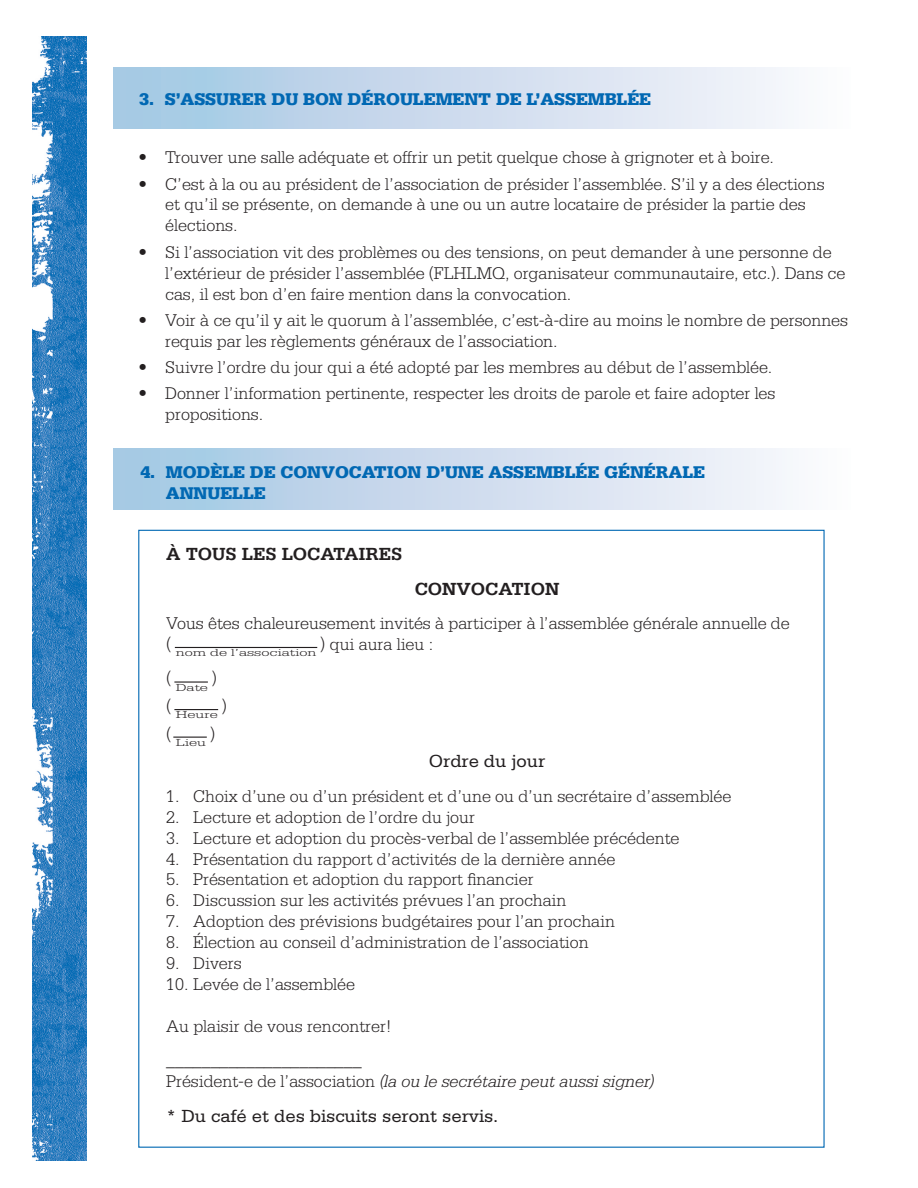
<style>
.page{position:relative;width:918px;height:1188px;background:#fff}
.page>*{position:absolute;margin:0;border:0;box-sizing:border-box;transform-origin:0 0}
.texte{font:18.6px "Serifa";letter-spacing:-.005em;color:#231f20}
.texte-2{font:700 18.6px "Serifa";letter-spacing:-.005em;color:#231f20}
.texte-3{font:300 18px/20.9px "Serifa";letter-spacing:-.005em;color:#231f20}
.texte-4{font:900 18px/20.9px "Serifa";letter-spacing:-.005em;color:#0168b3}
.texte-5{font:italic 300 18px "Serifa";letter-spacing:-.005em;color:#231f20}
.texte-6{font:300 10.8px "Serifa";letter-spacing:-.005em;color:#231f20;scale:1.5 1}
.s1{font-size:18.6px}
.s2{font-style:normal}
</style>
<div class="page">
<div style="left:114px;top:68px;width:737px;height:60px;background:linear-gradient(to right,#a2c5e2,#fdf9fc)"></div>
<img style="left:32px;top:37px;width:54px;height:1124px">
<hr style="left:175px;top:647px;width:142px;height:1px;background:#231f20">
<hr style="left:174px;top:681px;width:34px;height:2px;background:#231f20">
<hr style="left:174px;top:709px;width:44px;height:1px;background:#231f20">
<hr style="left:173px;top:737px;width:34px;height:1px;background:#231f20">
<div style="left:113px;top:449px;width:737px;height:60px;background:linear-gradient(to right,#a2c5e2,#fdf9fc)"></div>
<p class="texte-4" style="left:139px;top:88px;width:513px">3. S’ASSURER DU BON DÉROULEMENT DE L’ASSEMBLÉE</p>
<p class="texte-3" style="left:138px;top:147px;width:637px"><span class="s1">•</span> Trouver une salle adéquate et offrir un petit quelque chose à grignoter et à boire.</p>
<p class="texte-3" style="left:165px;top:173px;width:661px;text-indent:-27px"><span class="s1">•</span> C’est à la ou au président de l’association de présider l’assemblée. S’il y a des élections et qu’il se présente, on demande à une ou un autre locataire de présider la partie des élections.</p>
<p class="texte-3" style="left:165px;top:241px;width:682px;text-indent:-27px"><span class="s1">•</span> Si l’association vit des problèmes ou des tensions, on peut demander à une personne de l’extérieur de présider l’assemblée (FLHLMQ, organisateur communautaire, etc.). Dans ce cas, il est bon d’en faire mention dans la convocation.</p>
<p class="texte-3" style="left:165px;top:309px;width:684px;text-indent:-27px"><span class="s1">•</span> Voir à ce qu’il y ait le quorum à l’assemblée, c’est-à-dire au moins le nombre de personnes requis par les règlements généraux de l’association.</p>
<p class="texte-3" style="left:138px;top:357px;width:636px"><span class="s1">•</span> Suivre l’ordre du jour qui a été adopté par les membres au début de l’assemblée.</p>
<p class="texte-3" style="left:165px;top:383px;width:612px;text-indent:-27px"><span class="s1">•</span> Donner l’information pertinente, respecter les droits de parole et faire adopter les propositions.</p>
<p class="texte-4" style="left:166px;top:462px;width:541px;text-indent:-26px">4. MODÈLE DE CONVOCATION D’UNE ASSEMBLÉE GÉNÉRALE<br>ANNUELLE</p>
<p class="texte-2" style="left:166px;top:543px;width:238px">À TOUS LES LOCATAIRES</p>
<p class="texte-2" style="left:415px;top:578px;width:146px">CONVOCATION</p>
<p class="texte-3" style="left:166px;top:613px;width:625px">Vous êtes chaleureusement invités à participer à l’assemblée générale annuelle de</p>
<p class="texte-6" style="left:166px;top:647px;width:179px"><sup>(</sup> nom de l’association <sup>)</sup> <sup>qui</sup> <sup>aura</sup> <sup>lieu</sup> <sup>:</sup></p>
<p class="texte-6" style="left:166px;top:681px;width:35px"><sup>(</sup> Date <sup>)</sup></p>
<p class="texte-6" style="left:166px;top:709px;width:42px"><sup>(</sup> Heure <sup>)</sup></p>
<p class="texte-6" style="left:166px;top:736px;width:34px"><sup>(</sup> Lieu <sup>)</sup></p>
<p class="texte" style="left:429px;top:751px;width:118px">Ordre du jour</p>
<p class="texte-3" style="left:166px;top:785px;width:566px">1. Choix d’une ou d’un président et d’une ou d’un secrétaire d’assemblée</p>
<p class="texte-3" style="left:166px;top:806px;width:310px">2. Lecture et adoption de l’ordre du jour</p>
<p class="texte-3" style="left:166px;top:827px;width:515px">3. Lecture et adoption du procès-verbal de l’assemblée précédente</p>
<p class="texte-3" style="left:166px;top:848px;width:451px">4. Présentation du rapport d’activités de la dernière année</p>
<p class="texte-3" style="left:166px;top:869px;width:369px">5. Présentation et adoption du rapport financier</p>
<p class="texte-3" style="left:166px;top:890px;width:402px">6. Discussion sur les activités prévues l’an prochain</p>
<p class="texte-3" style="left:166px;top:911px;width:450px">7. Adoption des prévisions budgétaires pour l’an prochain</p>
<p class="texte-3" style="left:166px;top:932px;width:424px">8. Élection au conseil d’administration de l’association</p>
<p class="texte-3" style="left:166px;top:953px;width:77px">9. Divers</p>
<p class="texte-3" style="left:166px;top:974px;width:190px">10. Levée de l’assemblée</p>
<p class="texte-3" style="left:166px;top:1015px;width:227px">Au plaisir de vous rencontrer!</p>
<p class="texte-3" style="left:166px;top:1050px;width:197px">______________________</p>
<p class="texte-5" style="left:166px;top:1071px;width:490px"><span class="s2">Président-e de l’association</span> (la ou le secrétaire peut aussi signer)</p>
<p class="texte" style="left:166px;top:1105px;width:334px">* Du café et des biscuits seront servis.</p>
</div>
